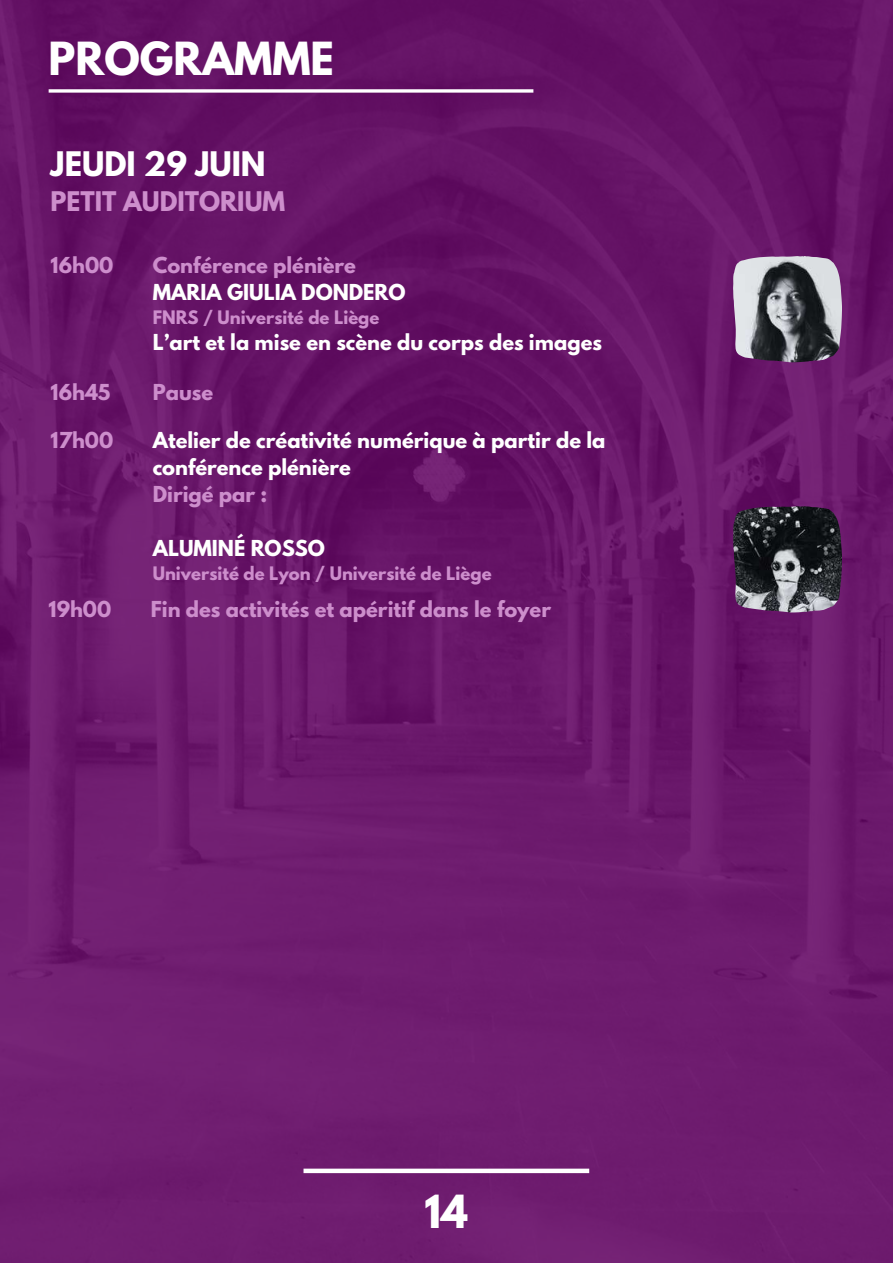
<style>
.page{position:relative;width:893px;height:1264px;background:#fff}
.page>*{position:absolute;margin:0;border:0;box-sizing:border-box;transform-origin:0 0}
.t1{font:700 40.35px "League Spartan";color:#fff}
.t2{font:700 30px "League Spartan";color:#fff}
.t3{font:700 24px "League Spartan";color:#cd8ecc}
.t4{font:700 19.5px/27px "League Spartan";color:#fff}
.t5{font:700 19.5px "League Spartan";color:#cd8ecc}
.t6{font:700 16.5px "League Spartan";color:#cd8ecc}
</style>
<div class="page">
<img style="left:0;top:0;width:892px;height:1262px">
<div style="left:303px;top:1168px;width:286px;height:5px;background:#fff"></div>
<svg style="left:49px;top:89px;width:484px;height:4px"></svg>
<img style="left:733px;top:506px;width:108px;height:106px">
<img style="left:733px;top:256px;width:108px;height:106px">
<h1 class="t1" style="left:49px;top:38px;width:287px">PROGRAMME</h1>
<h2 class="t2" style="left:51px;top:149px;width:216px">JEUDI 29 JUIN</h2>
<p class="t3" style="left:51px;top:190px;width:236px">PETIT AUDITORIUM</p>
<p class="t5" style="left:51px;top:256px;width:64px">16h00</p>
<p class="t5" style="left:153px;top:256px;width:205px">Conférence plénière</p>
<p class="t4" style="left:153px;top:281px;width:254px">MARIA GIULIA DONDERO</p>
<p class="t6" style="left:153px;top:309px;width:228px">FNRS / Université de Liège</p>
<p class="t4" style="left:153px;top:331px;width:451px">L’art et la mise en scène du corps des images</p>
<p class="t5" style="left:51px;top:382px;width:61px">16h45</p>
<p class="t5" style="left:153px;top:382px;width:62px">Pause</p>
<p class="t5" style="left:51px;top:431px;width:64px">17h00</p>
<p class="t4" style="left:153px;top:429px;width:454px">Atelier de créativité numérique à partir de la conférence plénière</p>
<p class="t5" style="left:153px;top:485px;width:116px">Dirigé par :</p>
<p class="t4" style="left:153px;top:537px;width:174px">ALUMINÉ ROSSO</p>
<p class="t6" style="left:153px;top:565px;width:340px">Université de Lyon / Université de Liège</p>
<p class="t5" style="left:49px;top:599px;width:64px">19h00</p>
<p class="t5" style="left:151px;top:599px;width:402px">Fin des activités et apéritif dans le foyer</p>
<h1 class="t1" style="left:424px;top:1191px;width:45px">14</h1>
</div>
